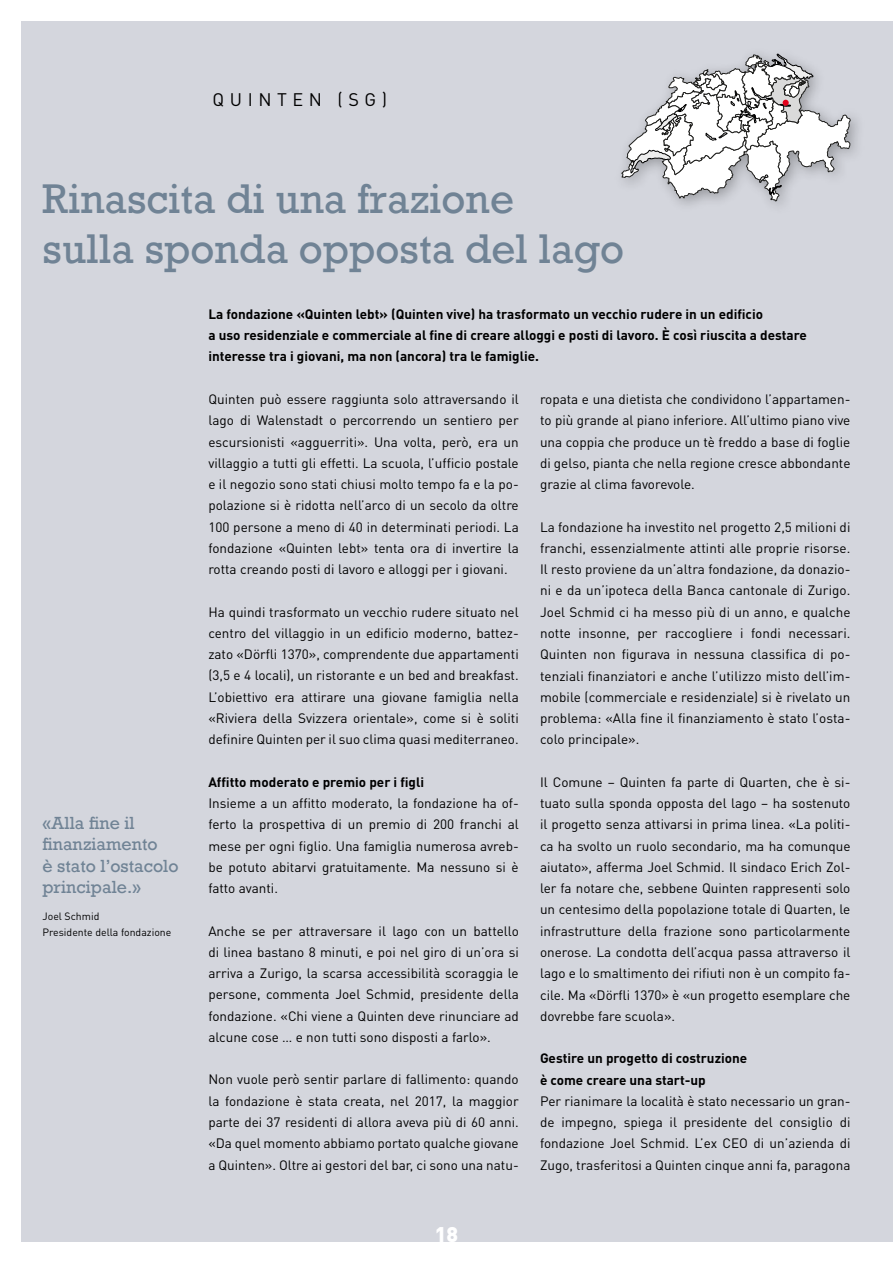
<style>
.page{position:relative;width:893px;height:1263px;background:#fff}
.page>*{position:absolute;margin:0;border:0;box-sizing:border-box;transform-origin:0 0}
.t1{font:39px/50.1px "Rockwell";color:#708395}
.t2{font:900 21px "DINOT";color:#fff}
.t3{font:18px "DINOT";letter-spacing:.31em;color:#000}
.t4{font:16.5px/21.3px "Rockwell";color:#708395}
.t5{font:13.5px/21.3px "DINOT";color:#000;text-align:justify}
.t6{font:700 13.5px/21.3px "DINOT";color:#000}
.t7{font:10.5px/15.3px "DINOT";color:#000}
</style>
<div class="page">
<div style="left:21px;top:21px;width:872px;height:1221px;background:#d4d6dd"></div>
<svg style="left:622px;top:54px;width:228px;height:147px"></svg>
<h3 class="t3" style="left:213px;top:88px;width:176px">QUINTEN (SG)</h3>
<h1 class="t1" style="left:43px;top:174px;width:583px">Rinascita di una frazione<br>sulla sponda opposta del lago</h1>
<p class="t6" style="left:208px;top:303px;width:600px">La fondazione «Quinten lebt» (Quinten vive) ha trasformato un vecchio rudere in un edificio<br>a uso residenziale e commerciale al fine di creare alloggi e posti di lavoro. È così riuscita a destare interesse tra i giovani, ma non (ancora) tra le famiglie.</p>
<p class="t5" style="left:208px;top:388px;width:312px">Quinten può essere raggiunta solo attraversando il lago di Walenstadt o percorrendo un sentiero per escursionisti «agguerriti». Una volta, però, era un villaggio a tutti gli effetti. La scuola, l’ufficio postale e il negozio sono stati chiusi molto tempo fa e la po&shy;polazione si è ridotta nell’arco di un secolo da oltre 100 persone a meno di 40 in determinati periodi. La fondazione «Quinten lebt» tenta ora di invertire la rotta creando posti di lavoro e alloggi per i giovani.</p>
<p class="t5" style="left:208px;top:600px;width:312px">Ha quindi trasformato un vecchio rudere situato nel centro del villaggio in un edificio moderno, battez&shy;zato «Dörfli 1370», comprendente due appartamenti (3,5 e 4 locali), un ristorante e un bed and breakfast.<br>L’obiettivo era attirare una giovane famiglia nella «Riviera della Svizzera orientale», come si è soliti definire Quinten per il suo clima quasi mediterraneo.</p>
<p class="t6" style="left:208px;top:771px;width:217px">Affitto moderato e premio per i figli</p>
<p class="t5" style="left:208px;top:792px;width:312px">Insieme a un affitto moderato, la fondazione ha of&shy;ferto la prospettiva di un premio di 200 franchi al mese per ogni figlio. Una famiglia numerosa avreb&shy;be potuto abitarvi gratuitamente. Ma nessuno si è fatto avanti.</p>
<p class="t5" style="left:208px;top:919px;width:312px">Anche se per attraversare il lago con un battello di linea bastano 8 minuti, e poi nel giro di un’ora si arriva a Zurigo, la scarsa accessibilità scoraggia le persone, commenta Joel Schmid, presidente della fondazione. «Chi viene a Quinten deve rinunciare ad alcune cose … e non tutti sono disposti a farlo».</p>
<p class="t5" style="left:208px;top:1068px;width:312px">Non vuole però sentir parlare di fallimento: quando la fondazione è stata creata, nel 2017, la maggior parte dei 37 residenti di allora aveva più di 60 anni. «Da quel momento abbiamo portato qualche giovane a Quinten». Oltre ai gestori del bar, ci sono una natu-</p>
<p class="t5" style="left:540px;top:388px;width:312px">ropata e una dietista che condividono l’appartamen&shy;to più grande al piano inferiore. All’ultimo piano vive una coppia che produce un tè freddo a base di foglie di gelso, pianta che nella regione cresce abbondante grazie al clima favorevole.</p>
<p class="t5" style="left:540px;top:516px;width:312px">La fondazione ha investito nel progetto 2,5 milioni di franchi, essenzialmente attinti alle proprie risorse.<br>Il resto proviene da un’altra fondazione, da donazio&shy;ni e da un’ipoteca della Banca cantonale di Zurigo.<br>Joel Schmid ci ha messo più di un anno, e qualche notte insonne, per raccogliere i fondi necessari.<br>Quinten non figurava in nessuna classifica di po&shy;tenziali finanziatori e anche l’utilizzo misto dell’im&shy;mobile (commerciale e residenziale) si è rivelato un problema: «Alla fine il finanziamento è stato l’osta&shy;colo principale».</p>
<p class="t5" style="left:540px;top:771px;width:312px">Il Comune – Quinten fa parte di Quarten, che è si&shy;tuato sulla sponda opposta del lago – ha sostenuto il progetto senza attivarsi in prima linea. «La politi&shy;ca ha svolto un ruolo secondario, ma ha comunque aiutato», afferma Joel Schmid. Il sindaco Erich Zol&shy;ler fa notare che, sebbene Quinten rappresenti solo un centesimo della popolazione totale di Quarten, le infrastrutture della frazione sono particolarmente onerose. La condotta dell’acqua passa attraverso il lago e lo smaltimento dei rifiuti non è un compito fa&shy;cile. Ma «Dörfli 1370» è «un progetto esemplare che dovrebbe fare scuola».</p>
<p class="t6" style="left:540px;top:1047px;width:209px">Gestire un progetto di costruzione è come creare una start-up</p>
<p class="t5" style="left:540px;top:1090px;width:312px">Per rianimare la località è stato necessario un gran&shy;de impegno, spiega il presidente del consiglio di fondazione Joel Schmid. L’ex CEO di un’azienda di Zugo, trasferitosi a Quinten cinque anni fa, paragona</p>
<p class="t4" style="left:43px;top:813px;width:138px">«Alla fine il finanziamento<br>è stato l’ostacolo principale.»</p>
<p class="t7" style="left:43px;top:908px;width:130px">Joel Schmid<br>Presidente della fondazione</p>
<h2 class="t2" style="left:435px;top:1220px;width:25px">18</h2>
</div>
